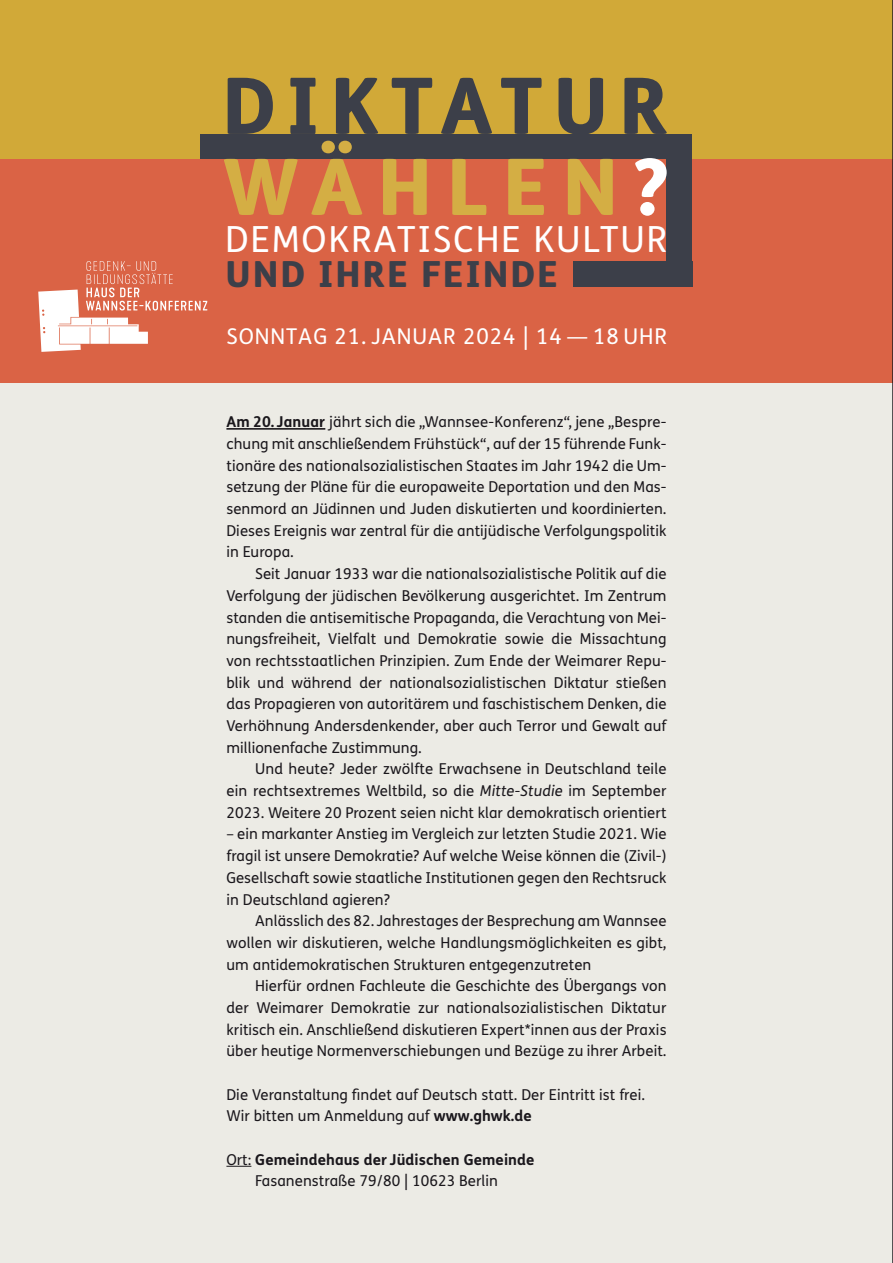
<style>
.page{position:relative;width:893px;height:1263px;background:#fff}
.page>*{position:absolute;margin:0;border:0;box-sizing:border-box;transform-origin:0 0}
.Titel_VERSAL_Heavy{font:800 78px "FS Me";letter-spacing:.14em;color:#3c3f49}
.Kategorie_Semi_Bold{font:800 78px "FS Me";letter-spacing:.19em;color:#d4ae44}
.Kategorie_Semi_Bold-2{font:36px "FS Me";letter-spacing:.05em;color:#fff}
.Kategorie_Semi_Bold-3{font:800 36px "FS Me";letter-spacing:.055em;color:#3c3f49}
.Kategorie_Semi_Bold-4{font:21.75px "FS Me";letter-spacing:.045em;color:#fff}
.Kategorie_Semi_Bold-5{font:15px/21.8px "FS Me";letter-spacing:.005em;color:#1a171c;text-align:justify}
.Text_Vorderseite_10p{font:15px/21.8px "FS Me";letter-spacing:.005em;color:#1a171c}
.Kategorie_Semi_Bold-6{font:700 15px "FS Me";letter-spacing:.005em;color:#1a171c}
.s1{color:#fff}
.s2{font-weight:700}
.s3{font-style:italic}
.s4{font-weight:400}
</style>
<div class="page">
<div style="left:0;top:383px;width:893px;height:880px;background:#ecebe5"></div>
<hr style="left:226px;top:428px;width:99px;height:2px;background:#1a171c">
<svg style="left:226px;top:1166px;width:25px;height:1px"></svg>
<div style="left:0;top:0;width:893px;height:159px;background:#d1a938"></div>
<div style="left:0;top:159px;width:893px;height:224px;background:#da6345"></div>
<svg style="left:38px;top:261px;width:169px;height:91px"></svg>
<div style="left:666px;top:134px;width:26px;height:140px;background:#3c3f49"></div>
<div style="left:573px;top:261px;width:119px;height:26px;background:#3c3f49"></div>
<div style="left:201px;top:134px;width:491px;height:25px;background:#3c3f49"></div>
<hr style="left:892px;top:0;width:1px;height:1263px;background:#1a171c">
<p class="Titel_VERSAL_Heavy" style="left:222px;top:44px;width:447px">DIKTATUR</p>
<p class="Kategorie_Semi_Bold" style="left:222px;top:125px;width:448px">WÄHLEN<span class="s1">?</span></p>
<p class="Kategorie_Semi_Bold-2" style="left:225px;top:214px;width:444px">DEMOKRATISCHE KULTUR</p>
<p class="Kategorie_Semi_Bold-3" style="left:226px;top:246px;width:334px">UND IHRE FEINDE</p>
<p class="Kategorie_Semi_Bold-4" style="left:226px;top:322px;width:442px">SONNTAG 21. JANUAR 2024 | 14 — 18 UHR</p>
<p class="Text_Vorderseite_10p" style="left:226px;top:411px;width:442px"><span class="s2">Am 20. Januar</span> jährt sich die „Wannsee-Konferenz“, jene „Bespre-</p>
<p class="Text_Vorderseite_10p" style="left:226px;top:433px;width:442px">chung mit anschließendem Frühstück“, auf der 15 führende Funk-- tionäre des nationalsozialistischen Staates im Jahr 1942 die Um&shy;setzung der Pläne für die europaweite Deportation und den Mas&shy;senmord an Jüdinnen und Juden diskutierten und koordinierten.<br>Dieses Ereignis war zentral für die antijüdische Verfolgungspolitik in Europa.</p>
<p class="Kategorie_Semi_Bold-5" style="left:226px;top:563px;width:442px;text-indent:29px">Seit Januar 1933 war die nationalsozialistische Politik auf die Verfolgung der jüdischen Bevölkerung ausgerichtet. Im Zentrum standen die antisemitische Propaganda, die Verachtung von Mei&shy;nungsfreiheit, Vielfalt und Demokratie sowie die Missachtung von rechtsstaatlichen Prinzipien. Zum Ende der Weimarer Repu&shy;blik und während der nationalsozialistischen Diktatur stießen das Propagieren von autoritärem und faschistischem Denken, die Verhöhnung Andersdenkender, aber auch Terror und Gewalt auf millionenfache Zustimmung.</p>
<p class="Kategorie_Semi_Bold-5" style="left:226px;top:758px;width:442px;text-indent:29px">Und heute? Jeder zwölfte Erwachsene in Deutschland teile ein rechtsextremes Weltbild, so die <span class="s3">Mitte-Studie</span> im September 2023. Weitere 20 Prozent seien nicht klar demokratisch orientiert</p>
<p class="Kategorie_Semi_Bold-5" style="left:226px;top:823px;width:442px">– ein markanter Anstieg im Vergleich zur letzten Studie 2021. Wie fragil ist unsere Demokratie? Auf welche Weise können die (Zivil-)<br>Gesellschaft sowie staatliche Institutionen gegen den Rechtsruck in Deutschland agieren?</p>
<p class="Kategorie_Semi_Bold-5" style="left:226px;top:910px;width:442px;text-indent:29px">Anlässlich des 82. Jahrestages der Besprechung am Wannsee wollen wir diskutieren, welche Handlungsmöglichkeiten es gibt, um antidemokratischen Strukturen entgegenzutreten</p>
<p class="Kategorie_Semi_Bold-5" style="left:226px;top:975px;width:442px;text-indent:29px">Hierfür ordnen Fachleute die Geschichte des Übergangs von der Weimarer Demokratie zur nationalsozialistischen Diktatur kritisch ein. Anschließend diskutieren Expert*innen aus der Praxis über heutige Normenverschiebungen und Bezüge zu ihrer Arbeit.</p>
<p class="Kategorie_Semi_Bold-5" style="left:226px;top:1083px;width:420px">Die Veranstaltung findet auf Deutsch statt. Der Eintritt ist frei.</p>
<p class="Kategorie_Semi_Bold-5" style="left:226px;top:1105px;width:307px">Wir bitten um Anmeldung auf <span class="s2">www.ghwk.de</span></p>
<p class="Kategorie_Semi_Bold-6" style="left:226px;top:1148px;width:310px"><span class="s4">Ort:</span> Gemeindehaus der Jüdischen Gemeinde</p>
<p class="Kategorie_Semi_Bold-5" style="left:255px;top:1170px;width:244px">Fasanenstraße 79/80 | 10623 Berlin</p>
</div>
